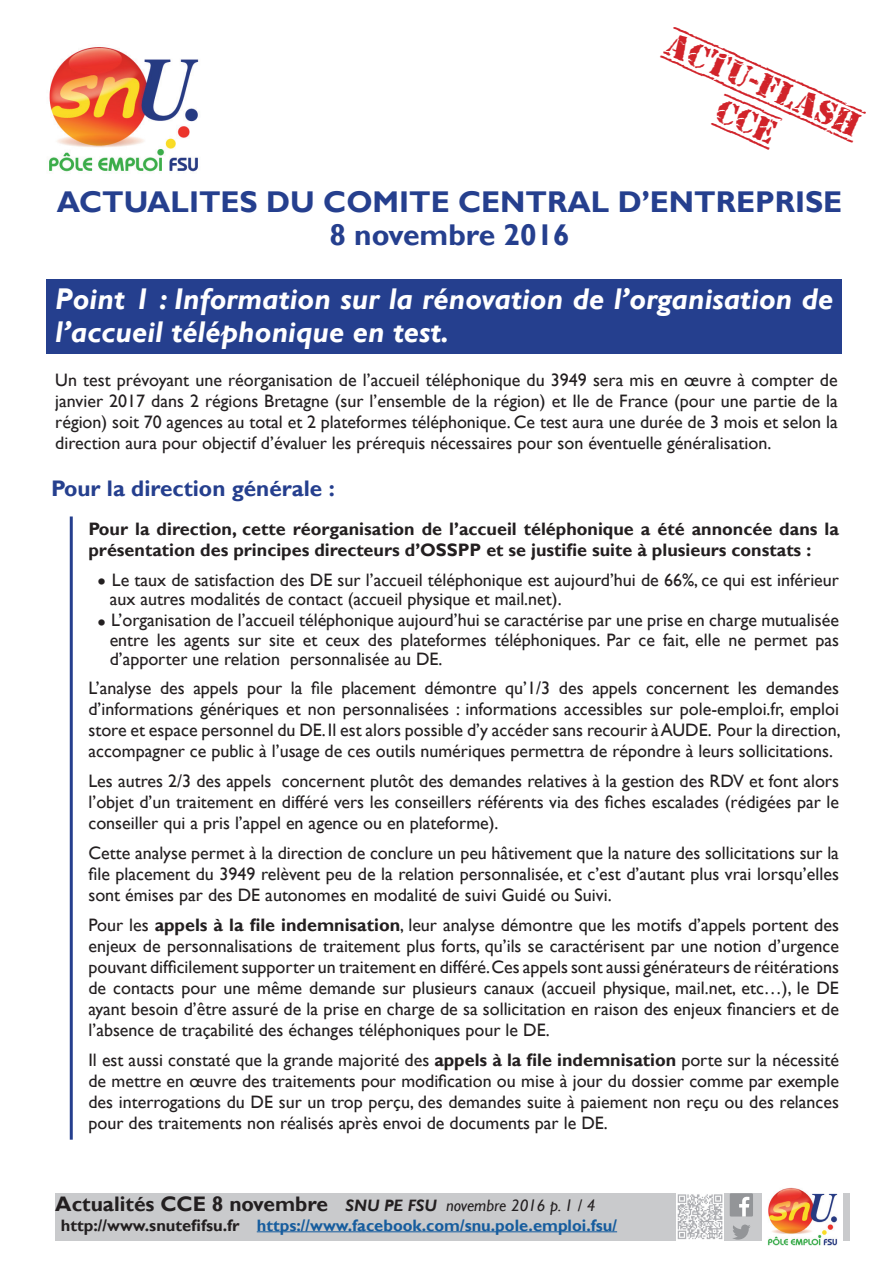
<style>
.page{position:relative;width:893px;height:1263px;background:#fff}
.page>*{position:absolute;margin:0;border:0;box-sizing:border-box;transform-origin:0 0}
.t1{font:34.5px/40.5px "Old Stamper";color:#d1232a;text-align:center}
.t2{font:italic 700 30px/33px "Gill Sans";color:#fff}
.t3{font:700 30px/33px "Gill Sans";color:#253f8e;text-align:center}
.t4{font:700 22.5px "Gill Sans";color:#253f8e}
.t5{font:700 21px "Gill Sans";color:#231f20}
.t6{font:18px/21px "Gill Sans";color:#231f20;text-align:justify}
.t7{font:700 18px/21px "Gill Sans";color:#231f20}
.t8{font:700 16.5px "Gill Sans";color:#175d9e}
.s1{font-weight:700;font-size:36px}
.s2{font-weight:700}
.s3{font-style:italic;font-size:16.5px}
.s4{font-weight:400;font-style:italic;font-size:16.5px}
.s5{color:#231f20}
</style>
<div class="page">
<img style="left:49px;top:47px;width:150px;height:125px">
<div style="left:47px;top:280px;width:795px;height:74px;background:#253f8e"></div>
<div style="left:55px;top:1192px;width:795px;height:48px;background:#c9cacc"></div>
<img style="left:762px;top:1187px;width:80px;height:59px">
<hr style="left:257px;top:1231px;width:360px;height:1px;background:#175d9e">
<svg style="left:733px;top:1224px;width:17px;height:15px"></svg>
<div style="left:730px;top:1193px;width:23px;height:23px;background:#939598"></div>
<svg style="left:739px;top:1197px;width:10px;height:19px"></svg>
<img style="left:676px;top:1193px;width:47px;height:47px">
<hr style="left:70px;top:516px;width:3px;height:624px;background:#253f8e">
<h1 class="t1" style="left:676px;top:24px;width:210px;rotate:24deg">ACTU-FLASH<br>CCE</h1>
<h2 class="t3" style="left:57px;top:187px;width:787px">ACTUALITES DU COMITE CENTRAL D’ENTREPRISE<br>8 novembre 2016</h2>
<h2 class="t2" style="left:55px;top:283px;width:780px">Point 1 : Information sur la rénovation de l’organisation de l’accueil téléphonique en test.</h2>
<p class="t6" style="left:55px;top:370px;width:784px">Un test prévoyant une réorganisation de l’accueil téléphonique du 3949 sera mis en œuvre à compter de janvier 2017 dans 2 régions Bretagne (sur l’ensemble de la région) et Ile de France (pour une partie de la région) soit 70 agences au total et 2 plateformes téléphonique. Ce test aura une durée de 3 mois et selon la direction aura pour objectif d’évaluer les prérequis nécessaires pour son éventuelle généralisation.</p>
<p class="t4" style="left:51px;top:475px;width:285px">Pour la direction générale :</p>
<p class="t7" style="left:88px;top:518px;width:752px">Pour la direction, cette réorganisation de l’accueil téléphonique a été annoncée dans la présentation des principes directeurs d’OSSPP et se justifie suite à plusieurs constats :</p>
<p class="t6" style="left:97px;top:569px;width:744px"><span class="s1">.</span> Le taux de satisfaction des DE sur l’accueil téléphonique est aujourd’hui de 66%, ce qui est inférieur</p>
<p class="t6" style="left:110px;top:589px;width:453px">aux autres modalités de contact (accueil physique et mail.net).</p>
<p class="t6" style="left:97px;top:610px;width:744px"><span class="s1">.</span> L’organisation de l’accueil téléphonique aujourd’hui se caractérise par une prise en charge mutualisée</p>
<p class="t6" style="left:110px;top:629px;width:731px">entre les agents sur site et ceux des plateformes téléphoniques. Par ce fait, elle ne permet pas</p>
<p class="t6" style="left:110px;top:649px;width:334px">d’apporter une relation personnalisée au DE.</p>
<p class="t6" style="left:88px;top:677px;width:754px">L’analyse des appels pour la file placement démontre qu’1/3 des appels concernent les demandes d’informations génériques et non personnalisées : informations accessibles sur pole-emploi.fr, emploi store et espace personnel du DE. Il est alors possible d’y accéder sans recourir à AUDE. Pour la direction, accompagner ce public à l’usage de ces outils numériques permettra de répondre à leurs sollicitations.</p>
<p class="t6" style="left:88px;top:770px;width:752px">Les autres 2/3 des appels concernent plutôt des demandes relatives à la gestion des RDV et font alors l’objet d’un traitement en différé vers les conseillers référents via des fiches escalades (rédigées par le conseiller qui a pris l’appel en agence ou en plateforme).</p>
<p class="t6" style="left:88px;top:842px;width:752px">Cette analyse permet à la direction de conclure un peu hâtivement que la nature des sollicitations sur la file placement du 3949 relèvent peu de la relation personnalisée, et c’est d’autant plus vrai lorsqu’elles sont émises par des DE autonomes en modalité de suivi Guidé ou Suivi.</p>
<p class="t6" style="left:88px;top:914px;width:752px">Pour les <span class="s2">appels à la file indemnisation</span>, leur analyse démontre que les motifs d’appels portent des enjeux de personnalisations de traitement plus forts, qu’ils se caractérisent par une notion d’urgence pouvant difficilement supporter un traitement en différé. Ces appels sont aussi générateurs de réitérations de contacts pour une même demande sur plusieurs canaux (accueil physique, mail.net, etc…), le DE ayant besoin d’être assuré de la prise en charge de sa sollicitation en raison des enjeux financiers et de l’absence de traçabilité des échanges téléphoniques pour le DE.</p>
<p class="t6" style="left:88px;top:1049px;width:752px">Il est aussi constaté que la grande majorité des <span class="s2">appels à la file indemnisation</span> porte sur la nécessité de mettre en œuvre des traitements pour modification ou mise à jour du dossier comme par exemple des interrogations du DE sur un trop perçu, des demandes suite à paiement non reçu ou des relances pour des traitements non réalisés après envoi de documents par le DE.</p>
<p class="t5" style="left:55px;top:1191px;width:542px">Actualités CCE 8 novembre <span class="s3">SNU PE FSU</span> <span class="s4">novembre 2016 p. 1 / 4</span></p>
<p class="t8" style="left:61px;top:1215px;width:558px"><span class="s5">http://www.snutefifsu.fr</span> https://www.facebook.com/snu.pole.emploi.fsu/</p>
</div>
